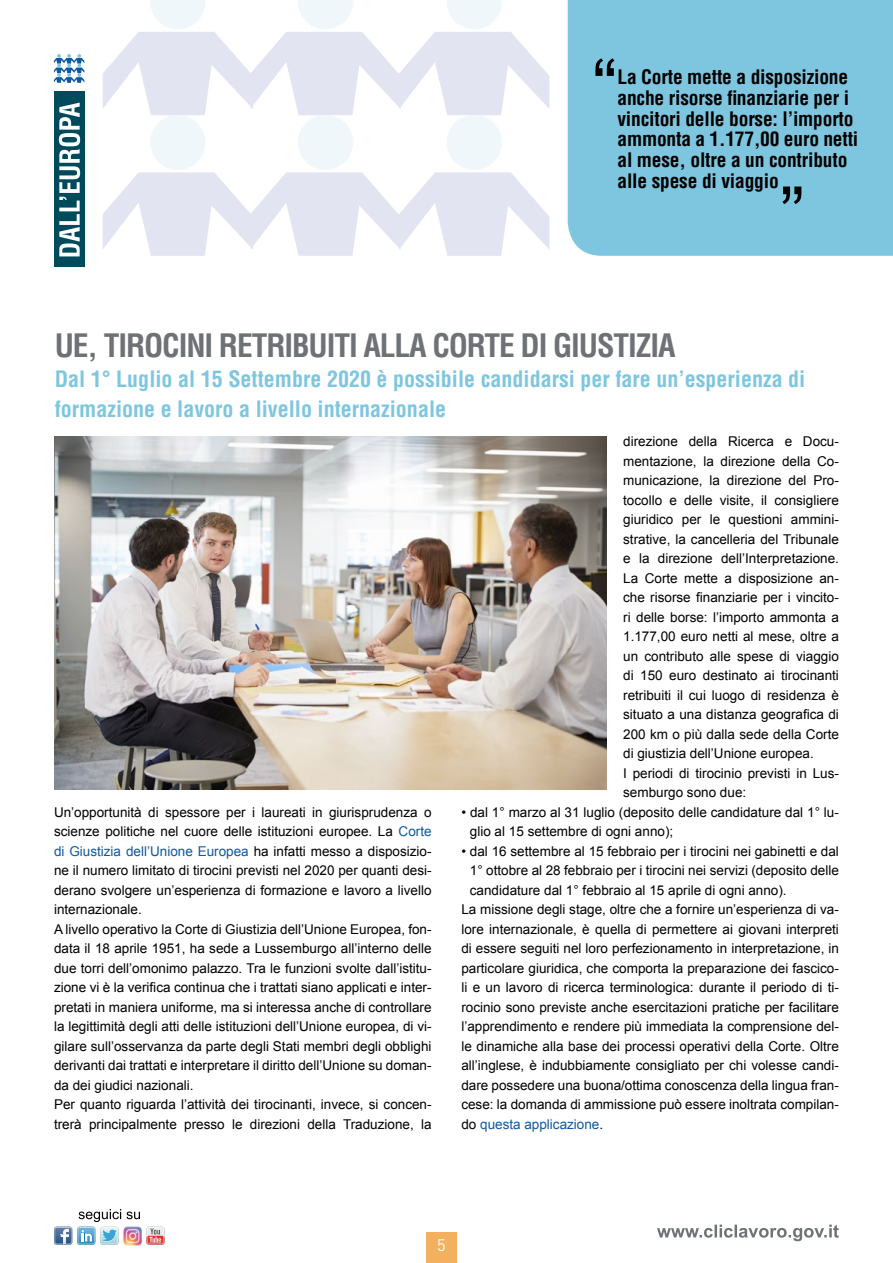
<style>
.page{position:relative;width:893px;height:1263px;background:#fff}
.page>*{position:absolute;margin:0;border:0;box-sizing:border-box;transform-origin:0 0}
.t1{font:700 condensed 31.5px "Helvetica";letter-spacing:-.035em;color:#6e7276}
.t2{font:700 condensed 22.05px/30px "Helvetica";color:#7ec6df}
.t3{font:700 condensed 19.5px/20.9px "Helvetica";letter-spacing:-.01em;color:#000}
.t4{font:16.5px "DIN";color:#fff}
.t5{font:13.5px/19.5px "Arial";color:#000}
.t6{font:13.5px "Arial";color:#0e59a1}
.s1{color:#0e59a1}
.s2{color:#000}
</style>
<div class="page">
<div style="left:568px;top:0;width:325px;height:256px;background:#7ec6df"></div>
<svg style="left:595px;top:58px;width:19px;height:18px"></svg>
<svg style="left:782px;top:187px;width:19px;height:17px"></svg>
<div style="left:54px;top:91px;width:30px;height:176px;background:#004b5b"></div>
<svg style="left:59px;top:103px;width:21px;height:153px"></svg>
<svg style="left:54px;top:54px;width:30px;height:29px"></svg>
<svg style="left:103px;top:0;width:446px;height:115px"></svg>
<div style="left:150px;top:115px;width:55px;height:55px;background:#eff7fa;border-radius:50%"></div>
<div style="left:298px;top:115px;width:55px;height:55px;background:#eff7fa;border-radius:50%"></div>
<svg style="left:103px;top:172px;width:446px;height:84px"></svg>
<div style="left:447px;top:115px;width:55px;height:55px;background:#eff7fa;border-radius:50%"></div>
<img style="left:54px;top:436px;width:552px;height:353px">
<div style="left:426px;top:1233px;width:30px;height:30px;background:#f3b160"></div>
<svg style="left:657px;top:1224px;width:182px;height:17px"></svg>
<svg style="left:54px;top:1209px;width:86px;height:36px"></svg>
<svg style="left:146px;top:1226px;width:19px;height:19px"></svg>
<img style="left:123px;top:1225px;width:19px;height:21px">
<h3 class="t3" style="left:617px;top:66px;width:242px">La Corte mette a disposizione anche risorse finanziarie per i vincitori delle borse: l’importo ammonta a 1.177,00 euro netti al mese, oltre a un contributo alle spese di viaggio</h3>
<h1 class="t1" style="left:55px;top:326px;width:621px">UE , tirocini retribuiti alla Corte di Giustizia</h1>
<h2 class="t2" style="left:55px;top:363px;width:752px">Dal 1° Luglio al 15 Settembre 2020 è possibile candidarsi per fare un’esperienza di formazione e lavoro a livello internazionale</h2>
<p class="t5" style="left:54px;top:802px;width:379px">Un’opportunità di spessore per i laureati in giurisprudenza o scienze politiche nel cuore delle istituzioni europee. La <span class="s1">Corte di Giustizia dell’Unione Europea</span> ha infatti messo a disposizio&shy;ne il numero limitato di tirocini previsti nel 2020 per quanti desi&shy;derano svolgere un’esperienza di formazione e lavoro a livello internazionale.<br>A livello operativo la Corte di Giustizia dell’Unione Europea, fon&shy;data il 18 aprile 1951, ha sede a Lussemburgo all’interno delle due torri dell’omonimo palazzo. Tra le funzioni svolte dall’istitu&shy;zione vi è la verifica continua che i trattati siano applicati e inter&shy;pretati in maniera uniforme, ma si interessa anche di controllare la legittimità degli atti delle istituzioni dell’Unione europea, di vi&shy;gilare sull’osservanza da parte degli Stati membri degli obblighi derivanti dai trattati e interpretare il diritto dell’Unione su doman&shy;da dei giudici nazionali.<br>Per quanto riguarda l’attività dei tirocinanti, invece, si concen&shy;trerà principalmente presso le direzioni della Traduzione, la</p>
<p class="t5" style="left:623px;top:432px;width:217px">direzione della Ricerca e Docu&shy;mentazione, la direzione della Co&shy;municazione, la direzione del Pro&shy;tocollo e delle visite, il consigliere giuridico per le questioni ammini&shy;strative, la cancelleria del Tribunale e la direzione dell’Interpretazione.<br>La Corte mette a disposizione an&shy;che risorse finanziarie per i vincito&shy;ri delle borse: l’importo ammonta a 1.177,00 euro netti al mese, oltre a un contributo alle spese di viaggio di 150 euro destinato ai tirocinanti retribuiti il cui luogo di residenza è situato a una distanza geografica di 200 km o più dalla sede della Corte di giustizia dell’Unione europea.<br>I periodi di tirocinio previsti in Lus&shy;semburgo sono due:</p>
<p class="t5" style="left:470px;top:802px;width:371px;text-indent:-9px">• dal 1° marzo al 31 luglio (deposito delle candidature dal 1° lu&shy;glio al 15 settembre di ogni anno);</p>
<p class="t5" style="left:461px;top:841px;width:379px">• dal 16 settembre al 15 febbraio per i tirocini nei gabinetti e dal</p>
<p class="t5" style="left:470px;top:861px;width:371px">1° ottobre al 28 febbraio per i tirocini nei servizi (deposito delle</p>
<p class="t5" style="left:470px;top:880px;width:318px">candidature dal 1° febbraio al 15 aprile di ogni anno).</p>
<p class="t5" style="left:461px;top:900px;width:379px">La missione degli stage, oltre che a fornire un’esperienza di va-</p>
<p class="t5" style="left:461px;top:919px;width:379px">lore internazionale, è quella di permettere ai giovani interpreti</p>
<p class="t5" style="left:461px;top:939px;width:379px">di essere seguiti nel loro perfezionamento in interpretazione, in</p>
<p class="t5" style="left:461px;top:958px;width:379px">particolare giuridica, che comporta la preparazione dei fascico-</p>
<p class="t5" style="left:461px;top:978px;width:379px">li e un lavoro di ricerca terminologica: durante il periodo di ti-</p>
<p class="t5" style="left:461px;top:997px;width:379px">rocinio sono previste anche esercitazioni pratiche per facilitare</p>
<p class="t5" style="left:461px;top:1017px;width:379px">l’apprendimento e rendere più immediata la comprensione del-</p>
<p class="t5" style="left:461px;top:1036px;width:379px">le dinamiche alla base dei processi operativi della Corte. Oltre</p>
<p class="t5" style="left:461px;top:1056px;width:379px">all’inglese, è indubbiamente consigliato per chi volesse candi-</p>
<p class="t5" style="left:461px;top:1075px;width:379px">dare possedere una buona/ottima conoscenza della lingua fran-</p>
<p class="t5" style="left:461px;top:1095px;width:379px">cese: la domanda di ammissione può essere inoltrata compilan-</p>
<p class="t6" style="left:461px;top:1115px;width:143px"><span class="s2">do</span> questa applicazione<span class="s2">.</span></p>
<p class="t4" style="left:437px;top:1234px;width:10px">5</p>
</div>
